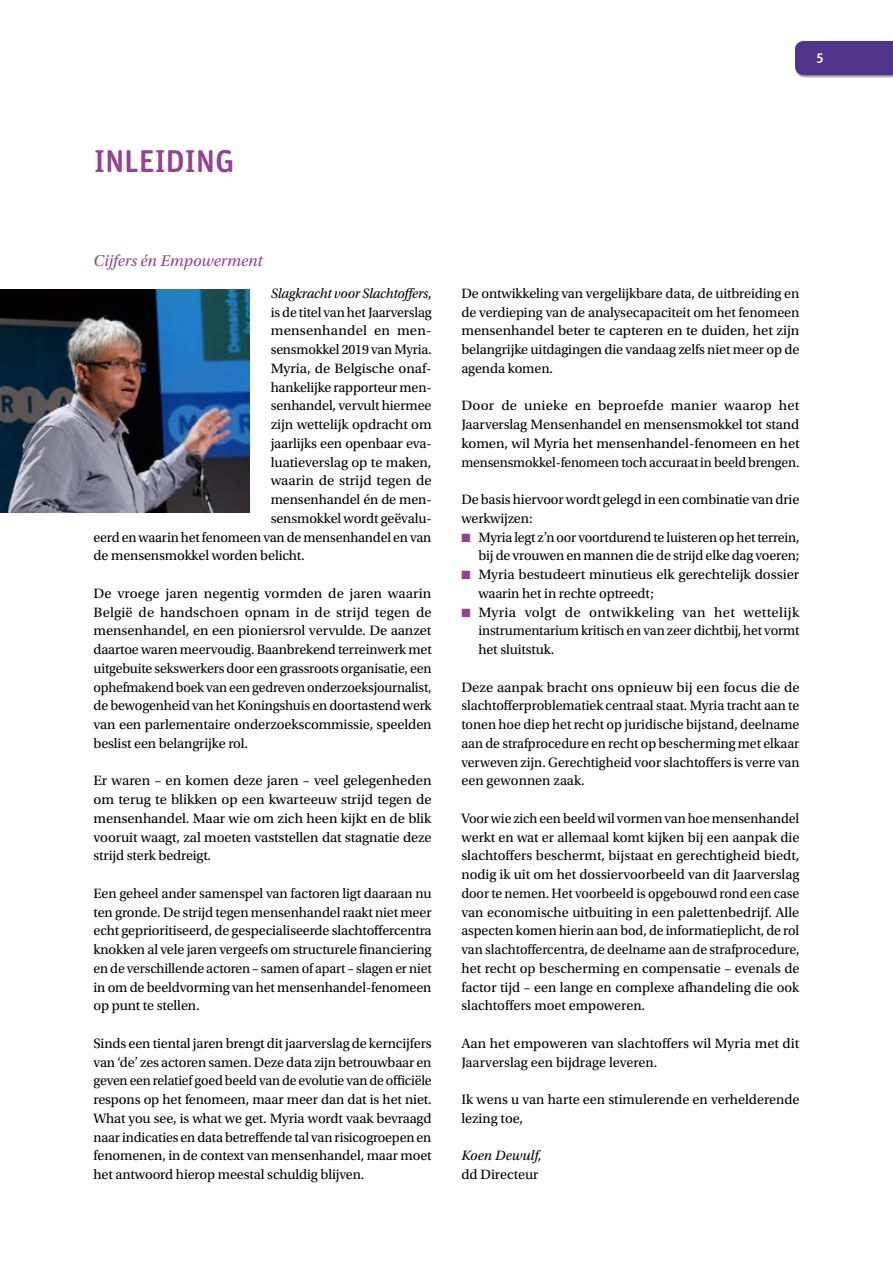
<style>
.page{position:relative;width:893px;height:1263px;background:#fff}
.page>*{position:absolute;margin:0;border:0;box-sizing:border-box;transform-origin:0 0}
.Titles_x_x{font:500 31.5px "Unit Rounded OT";letter-spacing:-.01em;color:#954292}
.TSStiteltje_itali{font:italic 16.5px "Utopia Std";color:#954292}
.Body{font:14.25px/18.8px "Utopia Std";letter-spacing:-.01em;color:#000;text-align:justify}
.Body-2{font:italic 14.25px "Utopia Std";letter-spacing:-.01em;color:#000}
.Body-3{font:14.25px "Utopia Std";letter-spacing:.015em;color:#000}
.t1{font:500 13.5px "Unit Rounded OT";color:#fff}
.s1{font-style:normal}
.s2{color:#954292}
</style>
<div class="page">
<div style="left:795px;top:41px;width:98px;height:37px;background:#000;opacity:.3"></div>
<div style="left:795px;top:41px;width:98px;height:34px;background:#4e358b"></div>
<img style="left:0;top:289px;width:249px;height:223px">
<p class="t1" style="left:816px;top:49px;width:9px">5</p>
<h1 class="Titles_x_x" style="left:94px;top:141px;width:142px">INLEIDING</h1>
<h4 class="TSStiteltje_itali" style="left:94px;top:252px;width:171px">Cijfers én Empowerment</h4>
<p class="Body-2" style="left:271px;top:285px;width:162px">Slagkracht voor Slachtoffers<span class="s1">,</span></p>
<p class="Body" style="left:271px;top:303px;width:162px">is de titel van het Jaarverslag</p>
<p class="Body-3" style="left:271px;top:323px;width:162px">mensenhandel en men-</p>
<p class="Body" style="left:271px;top:340px;width:162px">sensmokkel 2019 van Myria.</p>
<p class="Body" style="left:271px;top:359px;width:162px">Myria, de Belgische onaf-</p>
<p class="Body" style="left:271px;top:378px;width:162px">hankelijke rapporteur men-</p>
<p class="Body" style="left:271px;top:397px;width:162px">senhandel, vervult hiermee</p>
<p class="Body" style="left:271px;top:415px;width:162px">zijn wettelijk opdracht om</p>
<p class="Body" style="left:271px;top:434px;width:162px">jaarlijks een openbaar eva-</p>
<p class="Body" style="left:271px;top:453px;width:162px">luatieverslag op te maken,</p>
<p class="Body" style="left:271px;top:472px;width:162px">waarin de strijd tegen de</p>
<p class="Body" style="left:271px;top:490px;width:162px">mensenhandel én de men-</p>
<p class="Body" style="left:271px;top:509px;width:162px">sensmokkel wordt geëvalu-</p>
<p class="Body" style="left:94px;top:528px;width:339px">eerd en waarin het fenomeen van de mensenhandel en van</p>
<p class="Body" style="left:94px;top:547px;width:213px">de mensensmokkel worden belicht.</p>
<p class="Body" style="left:94px;top:584px;width:340px">De vroege jaren negentig vormden de jaren waarin België de handschoen opnam in de strijd tegen de mensenhandel, en een pioniersrol vervulde. De aanzet daartoe waren meervoudig. Baanbrekend terreinwerk met uitgebuite sekswerkers door een grassroots organisatie, een ophefmakend boek van een gedreven onderzoeksjournalist, de bewogenheid van het Koningshuis en doortastend werk van een parlementaire onderzoekscommissie, speelden beslist een belangrijke rol.</p>
<p class="Body" style="left:94px;top:772px;width:340px">Er waren – en komen deze jaren – veel gelegenheden om terug te blikken op een kwarteeuw strijd tegen de mensenhandel. Maar wie om zich heen kijkt en de blik vooruit waagt, zal moeten vaststellen dat stagnatie deze strijd sterk bedreigt.</p>
<p class="Body" style="left:94px;top:884px;width:340px">Een geheel ander samenspel van factoren ligt daaraan nu ten gronde. De strijd tegen mensenhandel raakt niet meer echt geprioritiseerd, de gespecialiseerde slachtoffercentra knokken al vele jaren vergeefs om structurele financiering en de verschillende actoren – samen of apart – slagen er niet in om de beeldvorming van het mensenhandel-fenomeen op punt te stellen.</p>
<p class="Body" style="left:94px;top:1034px;width:340px">Sinds een tiental jaren brengt dit jaarverslag de kerncijfers van ‘de’ zes actoren samen. Deze data zijn betrouwbaar en geven een relatief goed beeld van de evolutie van de officiële respons op het fenomeen, maar meer dan dat is het niet.<br>What you see, is what we get. Myria wordt vaak bevraagd naar indicaties en data betreffende tal van risicogroepen en fenomenen, in de context van mensenhandel, maar moet het antwoord hierop meestal schuldig blijven.</p>
<p class="Body" style="left:461px;top:284px;width:340px">De ontwikkeling van vergelijkbare data, de uitbreiding en de verdieping van de analysecapaciteit om het fenomeen mensenhandel beter te capteren en te duiden, het zijn belangrijke uitdagingen die vandaag zelfs niet meer op de agenda komen.</p>
<p class="Body" style="left:461px;top:397px;width:340px">Door de unieke en beproefde manier waarop het Jaarverslag Mensenhandel en mensensmokkel tot stand komen, wil Myria het mensenhandel-fenomeen en het mensensmokkel-fenomeen toch accuraat in beeld brengen.</p>
<p class="Body" style="left:461px;top:490px;width:339px">De basis hiervoor wordt gelegd in een combinatie van drie werkwijzen:</p>
<p class="Body" style="left:461px;top:528px;width:340px;text-align:right"><span class="s2">■</span> Myria legt z’n oor voortdurend te luisteren op het terrein, bij de vrouwen en mannen die de strijd elke dag voeren;</p>
<p class="Body" style="left:478px;top:565px;width:322px;text-indent:-17px"><span class="s2">■</span> Myria bestudeert minutieus elk gerechtelijk dossier waarin het in rechte optreedt;</p>
<p class="Body" style="left:478px;top:603px;width:323px;text-indent:-17px"><span class="s2">■</span> Myria volgt de ontwikkeling van het wettelijk instrumentarium kritisch en van zeer dichtbij, het vormt het sluitstuk.</p>
<p class="Body" style="left:461px;top:678px;width:340px">Deze aanpak bracht ons opnieuw bij een focus die de slachtofferproblematiek centraal staat. Myria tracht aan te tonen hoe diep het recht op juridische bijstand, deelname aan de strafprocedure en recht op bescherming met elkaar verweven zijn. Gerechtigheid voor slachtoffers is verre van een gewonnen zaak.</p>
<p class="Body" style="left:461px;top:809px;width:340px">Voor wie zich een beeld wil vormen van hoe mensenhandel werkt en wat er allemaal komt kijken bij een aanpak die slachtoffers beschermt, bijstaat en gerechtigheid biedt, nodig ik uit om het dossiervoorbeeld van dit Jaarverslag door te nemen. Het voorbeeld is opgebouwd rond een case van economische uitbuiting in een palettenbedrijf. Alle aspecten komen hierin aan bod, de informatieplicht, de rol van slachtoffercentra, de deelname aan de strafprocedure, het recht op bescherming en compensatie – evenals de factor tijd – een lange en complexe afhandeling die ook slachtoffers moet empoweren.</p>
<p class="Body" style="left:461px;top:1034px;width:339px">Aan het empoweren van slachtoffers wil Myria met dit<br>Jaarverslag een bijdrage leveren.</p>
<p class="Body" style="left:461px;top:1090px;width:340px">Ik wens u van harte een stimulerende en verhelderende lezing toe,</p>
<p class="Body-2" style="left:461px;top:1148px;width:82px">Koen Dewulf,</p>
<p class="Body" style="left:461px;top:1165px;width:79px">dd Directeur</p>
</div>
